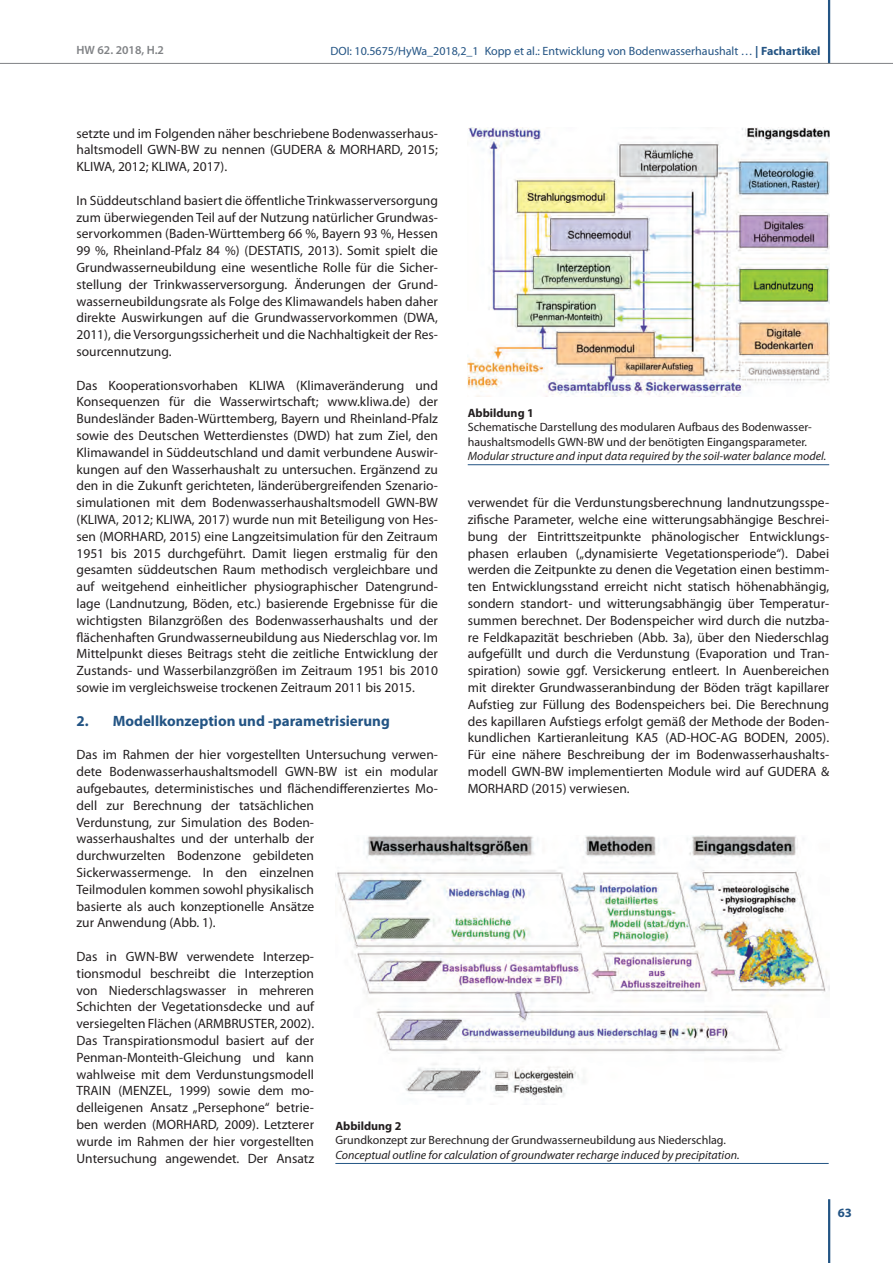
<style>
.page{position:relative;width:893px;height:1263px;background:#fff}
.page>*{position:absolute;margin:0;border:0;box-sizing:border-box;transform-origin:0 0}
.t1{font:700 15px "Myriad Pro";color:#235484}
.t2{font:13.5px/16.8px "Myriad Pro";color:#231f20;text-align:justify}
.t3{font:700 12.75px "Myriad Pro";color:#235484}
.t4{font:12px/14.4px "Myriad Pro";color:#231f20}
.t5{font:italic 12px "Myriad Pro";color:#231f20}
.t6{font:12px "Myriad Pro";color:#235484}
.t7{font:700 12px "Myriad Pro";color:#231f20}
.t8{font:600 12px "Myriad Pro";color:#808285}
.s1{font-weight:700}
</style>
<div class="page">
<hr style="left:828px;top:1199px;width:2px;height:64px;background:#235484">
<hr style="left:828px;top:0;width:2px;height:64px;background:#235484">
<hr style="left:0;top:63px;width:893px;height:1px;background:#808285">
<img style="left:468px;top:128px;width:361px;height:268px">
<hr style="left:468px;top:464px;width:361px;height:1px;background:#235484">
<img style="left:337px;top:835px;width:492px;height:262px">
<hr style="left:335px;top:1163px;width:494px;height:1px;background:#235484">
<p class="t8" style="left:77px;top:42px;width:89px">HW 62. 2018, H.2</p>
<p class="t6" style="left:330px;top:43px;width:492px">DOI: 10.5675/HyWa_2018,2_1 Kopp et al.: Entwicklung von Bodenwasserhaushalt … <span class="s1">| Fachartikel</span></p>
<p class="t2" style="left:77px;top:125px;width:363px">setzte und im Folgenden näher beschriebene Bodenwasserhaus&shy;haltsmodell GWN-BW zu nennen (GUDERA &amp; MORHARD, 2015; KLIWA, 2012; KLIWA, 2017).</p>
<p class="t2" style="left:77px;top:192px;width:363px">In Süddeutschland basiert die öffentliche Trinkwasserversorgung zum überwiegenden Teil auf der Nutzung natürlicher Grundwas&shy;servorkommen (Baden-Württemberg 66 %, Bayern 93 %, Hessen 99 %, Rheinland-Pfalz 84 %) (DESTATIS, 2013). Somit spielt die Grundwasserneubildung eine wesentliche Rolle für die Sicher&shy;stellung der Trinkwasserversorgung. Änderungen der Grund&shy;wasserneubildungsrate als Folge des Klimawandels haben daher direkte Auswirkungen auf die Grundwasservorkommen (DWA, 2011), die Versorgungssicherheit und die Nachhaltigkeit der Res&shy;sourcennutzung.</p>
<p class="t2" style="left:77px;top:376px;width:363px">Das Kooperationsvorhaben KLIWA (Klimaveränderung und Konsequenzen für die Wasserwirtschaft; www.kliwa.de) der Bundesländer Baden-Württemberg, Bayern und Rheinland-Pfalz sowie des Deutschen Wetterdienstes (DWD) hat zum Ziel, den Klimawandel in Süddeutschland und damit verbundene Auswir&shy;kungen auf den Wasserhaushalt zu untersuchen. Ergänzend zu den in die Zukunft gerichteten, länderübergreifenden Szenario&shy;simulationen mit dem Bodenwasserhaushaltsmodell GWN-BW (KLIWA, 2012; KLIWA, 2017) wurde nun mit Beteiligung von Hes&shy;sen (MORHARD, 2015) eine Langzeitsimulation für den Zeitraum 1951 bis 2015 durchgeführt. Damit liegen erstmalig für den gesamten süddeutschen Raum methodisch vergleichbare und auf weitgehend einheitlicher physiographischer Datengrund&shy;lage (Landnutzung, Böden, etc.) basierende Ergebnisse für die wichtigsten Bilanzgrößen des Bodenwasserhaushalts und der flächenhaften Grundwasserneubildung aus Niederschlag vor. Im Mittelpunkt dieses Beitrags steht die zeitliche Entwicklung der Zustands- und Wasserbilanzgrößen im Zeitraum 1951 bis 2010 sowie im vergleichsweise trockenen Zeitraum 2011 bis 2015.</p>
<p class="t1" style="left:77px;top:711px;width:315px">2. Modellkonzeption und -parametrisierung</p>
<p class="t2" style="left:77px;top:746px;width:363px;text-align:left">Das im Rahmen der hier vorgestellten Untersuchung verwen&shy;dete Bodenwasserhaushaltsmodell GWN-BW ist ein modular aufgebautes, deterministisches und flächendifferenziertes Mo&shy;dell zur Berechnung der tatsächlichen<br>Verdunstung, zur Simulation des Boden-<br>wasserhaushaltes und der unterhalb der<br>durchwurzelten Bodenzone gebildeten<br>Sickerwassermenge. In den einzelnen<br>Teilmodulen kommen sowohl physikalisch<br>basierte als auch konzeptionelle Ansätze<br>zur Anwendung (Abb. 1).</p>
<p class="t2" style="left:77px;top:948px;width:239px">Das in GWN-BW verwendete Interzep&shy;tionsmodul beschreibt die Interzeption von Niederschlagswasser in mehreren Schichten der Vegetationsdecke und auf versiegelten Flächen (ARMBRUSTER, 2002).<br>Das Transpirationsmodul basiert auf der Penman-Monteith-Gleichung und kann wahlweise mit dem Verdunstungsmodell TRAIN (MENZEL, 1999) sowie dem mo&shy;delleigenen Ansatz „Persephone“ betrie&shy;ben werden (MORHARD, 2009). Letzterer wurde im Rahmen der hier vorgestellten Untersuchung angewendet. Der Ansatz</p>
<p class="t7" style="left:468px;top:405px;width:68px">Abbildung 1</p>
<p class="t4" style="left:468px;top:420px;width:346px">Schematische Darstellung des modularen Aufbaus des Bodenwasser&shy;haushaltsmodells GWN-BW und der benötigten Eingangsparameter.</p>
<p class="t5" style="left:468px;top:449px;width:360px">Modular structure and input data required by the soil-water balance model.</p>
<p class="t2" style="left:468px;top:494px;width:363px">verwendet für die Verdunstungsberechnung landnutzungsspe&shy;zifische Parameter, welche eine witterungsabhängige Beschrei&shy;bung der Eintrittszeitpunkte phänologischer Entwicklungs&shy;phasen erlauben („dynamisierte Vegetationsperiode“). Dabei werden die Zeitpunkte zu denen die Vegetation einen bestimm&shy;ten Entwicklungsstand erreicht nicht statisch höhenabhängig, sondern standort- und witterungsabhängig über Temperatur&shy;summen berechnet. Der Bodenspeicher wird durch die nutzba&shy;re Feldkapazität beschrieben (Abb. 3a), über den Niederschlag aufgefüllt und durch die Verdunstung (Evaporation und Tran&shy;spiration) sowie ggf. Versickerung entleert. In Auenbereichen mit direkter Grundwasseranbindung der Böden trägt kapillarer Aufstieg zur Füllung des Bodenspeichers bei. Die Berechnung des kapillaren Aufstiegs erfolgt gemäß der Methode der Boden&shy;kundlichen Kartieranleitung KA5 (AD-HOC-AG BODEN, 2005).<br>Für eine nähere Beschreibung der im Bodenwasserhaushalts&shy;modell GWN-BW implementierten Module wird auf GUDERA &amp; MORHARD (2015) verwiesen.</p>
<p class="t7" style="left:335px;top:1118px;width:68px">Abbildung 2</p>
<p class="t4" style="left:335px;top:1133px;width:392px">Grundkonzept zur Berechnung der Grundwasserneubildung aus Niederschlag.</p>
<p class="t5" style="left:335px;top:1147px;width:406px">Conceptual outline for calculation of groundwater recharge induced by precipitation.</p>
<p class="t3" style="left:838px;top:1205px;width:16px">63</p>
</div>
